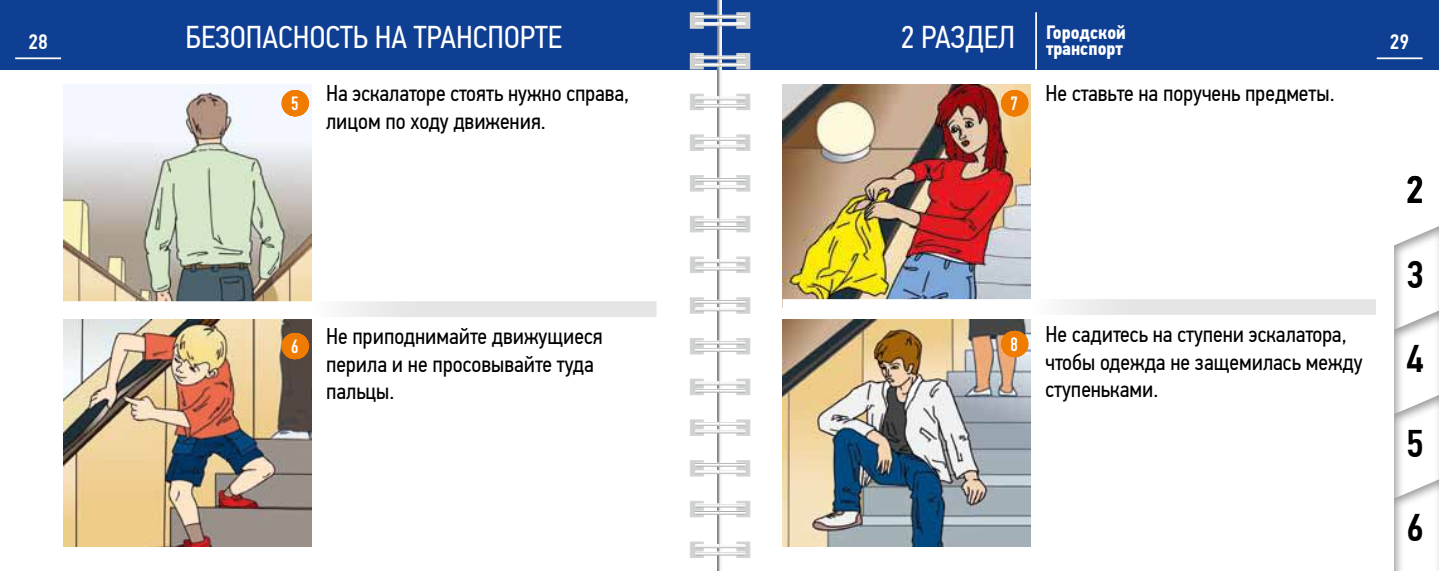
<style>
.page{position:relative;width:1439px;height:571px;background:#fff}
.page>*{position:absolute;margin:0;border:0;box-sizing:border-box;transform-origin:0 0}
.t1{font:500 38.5px/84.4px "PF Din Text Cond Pro";color:#000}
.t2{font:31.5px "PF Din Text Cond Pro";color:#fff}
.t3{font:22.75px/27.3px "PF Din Text Cond Pro";color:#000}
.t4{font:500 21px "PF Din Text Cond Pro";color:#fff}
.t5{font:700 19.25px/15.8px "PF Din Text Cond Pro";color:#fff;text-align:right}
.s1{font-weight:400;font-size:31.5px}
</style>
<div class="page">
<img style="left:63px;top:84px;width:248px;height:217px">
<img style="left:63px;top:319px;width:248px;height:227px">
<img style="left:782px;top:84px;width:248px;height:215px">
<img style="left:782px;top:319px;width:248px;height:227px">
<div style="left:0;top:0;width:719px;height:69px;background:#0f3f93"></div>
<div style="left:719px;top:0;width:720px;height:69px;background:#0f3f93"></div>
<svg style="left:294px;top:90px;width:2px;height:26px"></svg>
<div style="left:63px;top:301px;width:593px;height:16px;background:linear-gradient(to right,#fff,#dedede)"></div>
<svg style="left:294px;top:333px;width:2px;height:26px"></svg>
<svg style="left:1014px;top:90px;width:1px;height:26px"></svg>
<div style="left:782px;top:299px;width:594px;height:16px;background:linear-gradient(to right,#fff,#dfdfdf)"></div>
<svg style="left:1014px;top:331px;width:1px;height:26px"></svg>
<svg style="left:1394px;top:226px;width:45px;height:250px"></svg>
<div style="left:1391px;top:476px;width:48px;height:94px;background:#000;opacity:.41"></div>
<hr style="left:15px;top:57px;width:46px;height:2px;background:#fff">
<hr style="left:1035px;top:12px;width:2px;height:57px;background:#fff">
<hr style="left:1376px;top:57px;width:46px;height:2px;background:#fff">
<hr style="left:718px;top:0;width:1px;height:570px;background:#959595">
<div style="left:690px;top:12px;width:14px;height:17px;background:#cfd0d0;border:2px solid #d3d4d4"></div>
<div style="left:690px;top:53px;width:14px;height:16px;background:#cfd0d0"></div>
<div style="left:690px;top:94px;width:14px;height:16px;background:#cfd0d0"></div>
<div style="left:690px;top:134px;width:14px;height:17px;background:#cfd0d0;border:2px solid #d3d4d4"></div>
<div style="left:690px;top:175px;width:14px;height:16px;background:#cfd0d0"></div>
<div style="left:690px;top:216px;width:14px;height:16px;background:#cfd0d0"></div>
<div style="left:690px;top:256px;width:14px;height:17px;background:#cfd0d0;border:2px solid #d3d4d4"></div>
<div style="left:690px;top:297px;width:14px;height:17px;background:#cfd0d0;border:2px solid #d3d4d4"></div>
<div style="left:690px;top:338px;width:14px;height:16px;background:#cfd0d0"></div>
<div style="left:690px;top:378px;width:14px;height:17px;background:#cfd0d0;border:2px solid #d3d4d4"></div>
<div style="left:690px;top:419px;width:14px;height:17px;background:#cfd0d0;border:2px solid #d3d4d4"></div>
<div style="left:690px;top:460px;width:14px;height:16px;background:#cfd0d0"></div>
<div style="left:690px;top:500px;width:14px;height:17px;background:#cfd0d0;border:2px solid #d3d4d4"></div>
<div style="left:690px;top:541px;width:14px;height:17px;background:#cfd0d0;border:2px solid #d3d4d4"></div>
<svg style="left:719px;top:0;width:3px;height:570px"></svg>
<svg style="left:736px;top:12px;width:14px;height:17px"></svg>
<svg style="left:695px;top:15px;width:50px;height:11px"></svg>
<svg style="left:736px;top:53px;width:14px;height:16px"></svg>
<svg style="left:695px;top:55px;width:50px;height:12px"></svg>
<svg style="left:736px;top:94px;width:14px;height:16px"></svg>
<svg style="left:695px;top:96px;width:50px;height:12px"></svg>
<svg style="left:736px;top:134px;width:14px;height:17px"></svg>
<svg style="left:695px;top:137px;width:50px;height:11px"></svg>
<svg style="left:736px;top:175px;width:14px;height:16px"></svg>
<svg style="left:695px;top:177px;width:50px;height:12px"></svg>
<div style="left:736px;top:216px;width:14px;height:16px;background:#cfd0d0"></div>
<svg style="left:695px;top:218px;width:50px;height:12px"></svg>
<div style="left:736px;top:256px;width:14px;height:17px;background:#cfd0d0;border:2px solid #d3d4d4"></div>
<svg style="left:695px;top:259px;width:50px;height:11px"></svg>
<svg style="left:736px;top:297px;width:14px;height:17px"></svg>
<svg style="left:695px;top:299px;width:50px;height:12px"></svg>
<svg style="left:736px;top:338px;width:14px;height:16px"></svg>
<svg style="left:695px;top:340px;width:50px;height:12px"></svg>
<div style="left:736px;top:378px;width:14px;height:17px;background:#cfd0d0;border:2px solid #d3d4d4"></div>
<svg style="left:695px;top:381px;width:50px;height:11px"></svg>
<svg style="left:736px;top:419px;width:14px;height:17px"></svg>
<svg style="left:695px;top:422px;width:50px;height:11px"></svg>
<svg style="left:736px;top:460px;width:14px;height:16px"></svg>
<svg style="left:695px;top:462px;width:50px;height:12px"></svg>
<div style="left:736px;top:500px;width:14px;height:17px;background:#cfd0d0;border:2px solid #d3d4d4"></div>
<svg style="left:695px;top:503px;width:50px;height:11px"></svg>
<div style="left:736px;top:541px;width:14px;height:17px;background:#cfd0d0;border:2px solid #d3d4d4"></div>
<svg style="left:695px;top:544px;width:50px;height:11px"></svg>
<p class="t4" style="left:28px;top:29px;width:21px">28</p>
<h2 class="t2" style="left:186px;top:19px;width:378px">Безопасность на транспорте</h2>
<p class="t5" style="left:900px;top:25px;width:227px"><span class="s1">2 раздел</span> Городской транспорт</p>
<p class="t4" style="left:1389px;top:29px;width:21px">29</p>
<p class="t3" style="left:326px;top:80px;width:305px;text-indent:-35px"><sub>5</sub> На эскалаторе стоять нужно справа, лицом по ходу движения.</p>
<p class="t3" style="left:326px;top:323px;width:278px;text-indent:-35px"><sub>6</sub> Не приподнимайте движущиеся перила и не просовывайте туда пальцы.</p>
<p class="t3" style="left:1010px;top:80px;width:326px"><sub>7</sub> Не ставьте на поручень предметы.</p>
<p class="t3" style="left:1045px;top:321px;width:318px;text-indent:-35px"><sub>8</sub> Не садитесь на ступени эскалатора, чтобы одежда не защемилась между ступеньками.</p>
<h1 class="t1" style="left:1406px;top:148px;width:19px">2</h1>
<h1 class="t1" style="left:1406px;top:232px;width:19px">3</h1>
<h1 class="t1" style="left:1406px;top:317px;width:19px">4</h1>
<h1 class="t1" style="left:1406px;top:401px;width:19px">5<br>6</h1>
</div>
